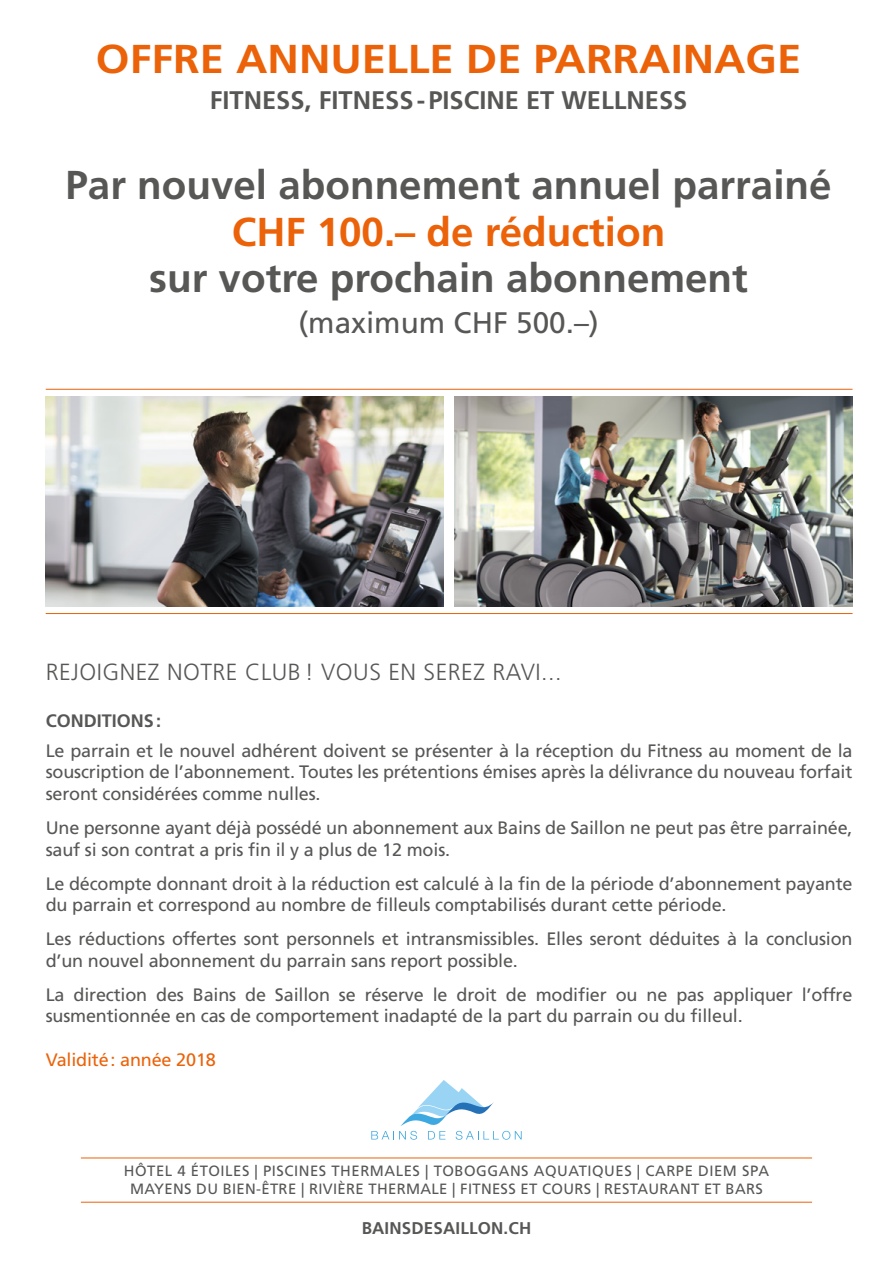
<style>
.page{position:relative;width:893px;height:1263px;background:#fff}
.page>*{position:absolute;margin:0;border:0;box-sizing:border-box;transform-origin:0 0}
.t1{font:700 40.35px "Frutiger LT Std";color:#575756}
.t2{font:700 40.35px "Frutiger LT Std";color:#eb6209;scale:1.08 1}
.t3{font:700 40.35px "Frutiger LT Std";color:#eb6209}
.t4{font:29.7px "Frutiger LT Std";color:#575756}
.t5{font:700 25.5px "Frutiger LT Std";color:#575756}
.t6{font:300 23.4px "Frutiger LT Std";letter-spacing:.02em;color:#575756}
.t7{font:18px/21.6px "Frutiger LT Std";letter-spacing:-.01em;color:#575756}
.t8{font:18px "Frutiger LT Std";letter-spacing:-.01em;color:#eb6209}
.t9{font:700 18px "Frutiger LT Std";color:#575756}
.t10{font:700 16.95px "Frutiger LT Std";letter-spacing:.01em;color:#575756}
.t11{font:14.85px/18px "Frutiger LT Std";letter-spacing:.02em;color:#575756;text-align:center}
</style>
<div class="page">
<hr style="left:46px;top:613px;width:806px;height:1px;background:#eb6209">
<hr style="left:46px;top:389px;width:806px;height:1px;background:#eb6209">
<img style="left:455px;top:397px;width:397px;height:209px">
<img style="left:46px;top:397px;width:398px;height:209px">
<hr style="left:81px;top:1157px;width:731px;height:1px;background:#eb6209">
<hr style="left:81px;top:1202px;width:731px;height:1px;background:#eb6209">
<svg style="left:371px;top:1080px;width:151px;height:60px"></svg>
<h1 class="t2" style="left:96px;top:36px;width:655px">OFFRE ANNUELLE DE PARRAINAGE</h1>
<h3 class="t5" style="left:210px;top:86px;width:479px">FITNESS, FITNESS-PISCINE ET WELLNESS</h3>
<h1 class="t1" style="left:66px;top:161px;width:767px">Par nouvel abonnement annuel parrainé</h1>
<h1 class="t3" style="left:232px;top:208px;width:435px">CHF 100.– de réduction</h1>
<h1 class="t1" style="left:149px;top:255px;width:600px">sur votre prochain abonnement</h1>
<h2 class="t4" style="left:298px;top:305px;width:302px">(maximum CHF 500.–)</h2>
<p class="t6" style="left:46px;top:658px;width:517px">REJOIGNEZ NOTRE CLUB ! VOUS EN SEREZ RAVI...</p>
<p class="t9" style="left:46px;top:710px;width:117px">CONDITIONS:</p>
<p class="t7" style="left:46px;top:740px;width:808px;text-align:justify">Le parrain et le nouvel adhérent doivent se présenter à la réception du Fitness au moment de la souscription de l’abonnement. Toutes les prétentions émises après la délivrance du nouveau forfait seront considérées comme nulles.</p>
<p class="t7" style="left:46px;top:817px;width:808px">Une personne ayant déjà possédé un abonnement aux Bains de Saillon ne peut pas être parrainée, sauf si son contrat a pris fin il y a plus de 12 mois.</p>
<p class="t7" style="left:46px;top:873px;width:808px">Le décompte donnant droit à la réduction est calculé à la fin de la période d’abonnement payante du parrain et correspond au nombre de filleuls comptabilisés durant cette période.</p>
<p class="t7" style="left:46px;top:928px;width:808px">Les réductions offertes sont personnels et intransmissibles. Elles seront déduites à la conclusion d’un nouvel abonnement du parrain sans report possible.</p>
<p class="t7" style="left:46px;top:984px;width:808px">La direction des Bains de Saillon se réserve le droit de modifier ou ne pas appliquer l’offre susmentionnée en cas de comportement inadapté de la part du parrain ou du filleul.</p>
<p class="t8" style="left:46px;top:1049px;width:172px">Validité: année 2018</p>
<p class="t11" style="left:124px;top:1162px;width:647px">HÔTEL 4 ÉTOILES | PISCINES THERMALES | TOBOGGANS AQUATIQUES | CARPE DIEM SPA<br>MAYENS DU BIEN-ÊTRE | RIVIÈRE THERMALE | FITNESS ET COURS | RESTAURANT ET BARS</p>
<p class="t10" style="left:362px;top:1218px;width:171px">BAINSDESAILLON.CH</p>
</div>
